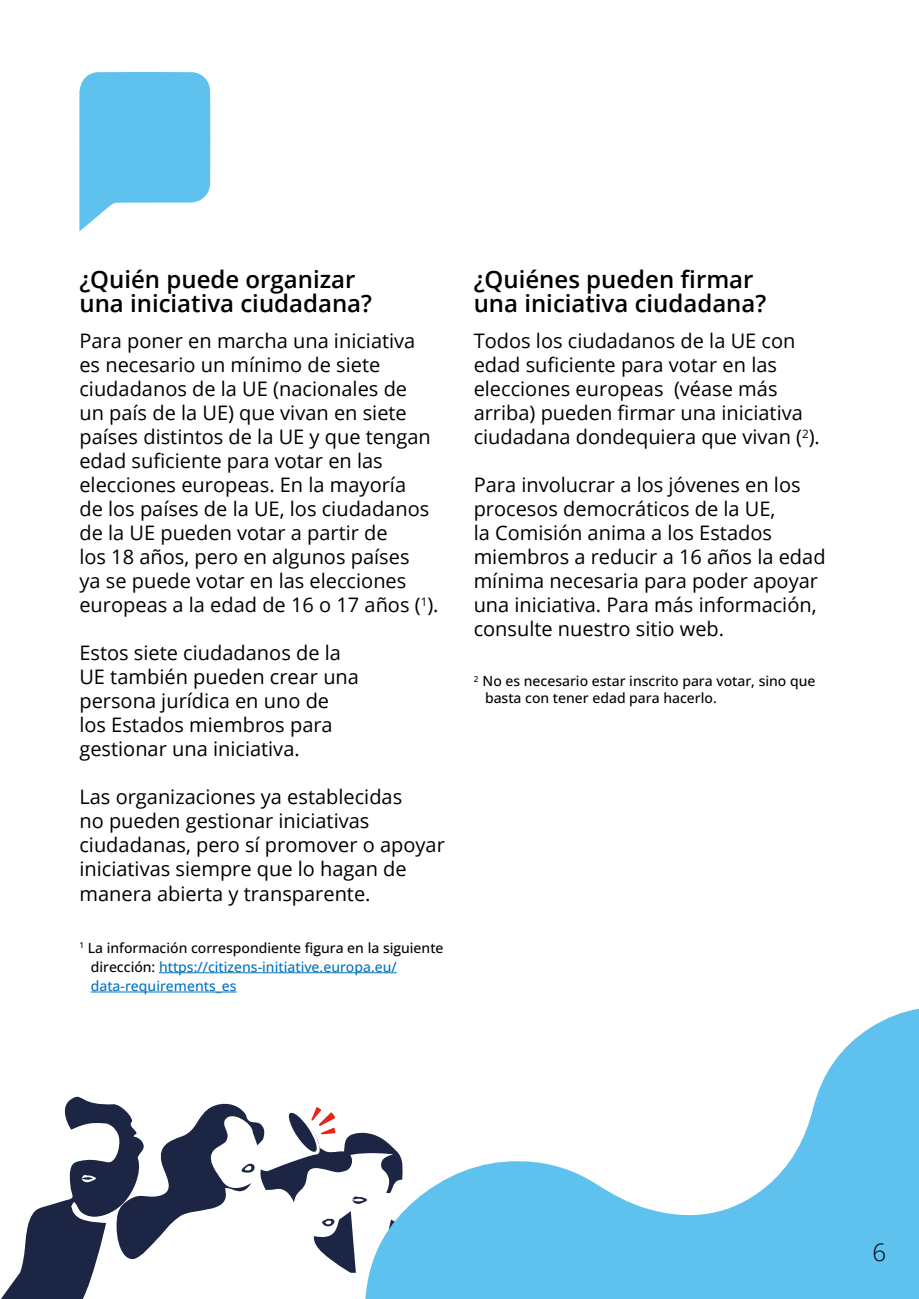
<style>
.page{position:relative;width:919px;height:1299px;background:#fff}
.page>*{position:absolute;margin:0;border:0;box-sizing:border-box;transform-origin:0 0}
.t1{font:600 24px/24px "Open Sans";color:#000}
.t2{font:300 24px "Open Sans";color:#000}
.t3{font:20px/24px "Open Sans";color:#000}
.t4{font:500 14px/19.2px "Open Sans";color:#0075bf}
.t5{font:500 14px/16.8px "Open Sans";color:#000}
.s1{color:#000}
</style>
<div class="page">
<svg style="left:425px;top:1009px;width:493px;height:289px"></svg>
<svg style="left:79px;top:72px;width:131px;height:159px"></svg>
<svg style="left:1px;top:1096px;width:424px;height:202px"></svg>
<hr style="left:159px;top:972px;width:238px;height:1px;background:#0075bf">
<hr style="left:91px;top:991px;width:145px;height:1px;background:#0075bf">
<p class="t1" style="left:79px;top:267px;width:294px">¿Quién puede organizar una iniciativa ciudadana?</p>
<p class="t3" style="left:79px;top:328px;width:360px">Para poner en marcha una iniciativa es necesario un mínimo de siete ciudadanos de la UE (nacionales de<br>un país de la UE) que vivan en siete países distintos de la UE y que tengan edad suficiente para votar en las elecciones europeas. En la mayoría<br>de los países de la UE, los ciudadanos de la UE pueden votar a partir de<br>los 18 años, pero en algunos países<br>ya se puede votar en las elecciones europeas a la edad de 16 o 17 años (<sup>1</sup>).</p>
<p class="t3" style="left:79px;top:640px;width:281px">Estos siete ciudadanos de la<br>UE también pueden crear una persona jurídica en uno de los Estados miembros para gestionar una iniciativa.</p>
<p class="t3" style="left:79px;top:784px;width:367px">Las organizaciones ya establecidas<br>no pueden gestionar iniciativas ciudadanas, pero sí promover o apoyar iniciativas siempre que lo hagan de manera abierta y transparente.</p>
<p class="t4" style="left:91px;top:937px;width:354px;text-indent:-11px"><sup>1</sup> <span class="s1">La información correspondiente figura en la siguiente dirección:</span> https://citizens-initiative.europa.eu/ data-requirements_es</p>
<p class="t1" style="left:473px;top:267px;width:294px">¿Quiénes pueden firmar una iniciativa ciudadana?</p>
<p class="t3" style="left:473px;top:328px;width:348px">Todos los ciudadanos de la UE con edad suficiente para votar en las elecciones europeas (véase más arriba) pueden firmar una iniciativa ciudadana dondequiera que vivan (<sup>2</sup>).</p>
<p class="t3" style="left:473px;top:472px;width:353px">Para involucrar a los jóvenes en los procesos democráticos de la UE,<br>la Comisión anima a los Estados miembros a reducir a 16 años la edad mínima necesaria para poder apoyar una iniciativa. Para más información, consulte nuestro sitio web.</p>
<p class="t5" style="left:485px;top:672px;width:332px;text-indent:-11px"><sup>2</sup> No es necesario estar inscrito para votar, sino que basta con tener edad para hacerlo.</p>
<p class="t2" style="left:872px;top:1235px;width:15px">6</p>
</div>
